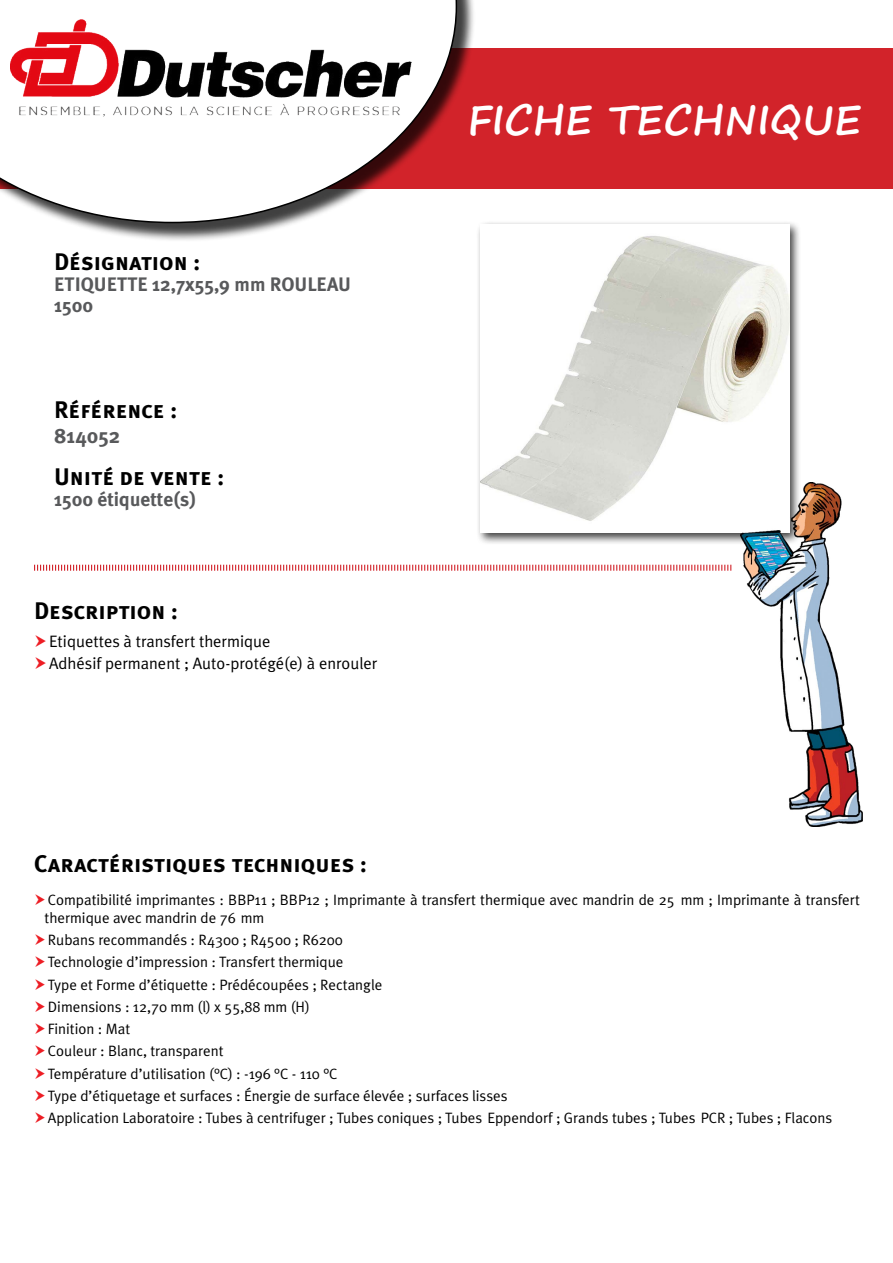
<style>
.page{position:relative;width:893px;height:1263px;background:#fff}
.page>*{position:absolute;margin:0;border:0;box-sizing:border-box;transform-origin:0 0}
.t1{font:700 40.5px "Segoe Print";color:#fff}
.t2{font:24px "Meta Plus Bold Caps";color:#000}
.t3{font:700 21px "Meta Plus";color:#58595b}
.t4{font:700 19.5px/21px "Meta Plus";color:#58595b}
.t5{font:16.5px/22.2px "Meta Plus Normal";color:#000}
.t6{font:15px/22.2px "Meta Plus Normal";color:#000}
</style>
<div class="page">
<div style="left:0;top:49px;width:893px;height:140px;background:#d2232a"></div>
<div style="left:0;top:0;width:475px;height:242px;background:#000;opacity:.75"></div>
<svg style="left:0;top:0;width:457px;height:223px"></svg>
<div style="left:476px;top:220px;width:326px;height:325px;background:#000;opacity:.75"></div>
<img style="left:480px;top:224px;width:309px;height:309px">
<svg style="left:34px;top:564px;width:698px;height:7px"></svg>
<img style="left:741px;top:483px;width:121px;height:343px">
<h2 class="t2" style="left:54px;top:248px;width:148px">Désignation :</h2>
<h3 class="t4" style="left:54px;top:274px;width:299px">ETIQUETTE 12,7x55,9 mm ROULEAU<br>1500</h3>
<h2 class="t2" style="left:54px;top:396px;width:125px">Référence :</h2>
<h3 class="t3" style="left:54px;top:424px;width:68px">814052</h3>
<h2 class="t2" style="left:54px;top:463px;width:172px">Unité de vente :</h2>
<h3 class="t4" style="left:54px;top:489px;width:144px">1500 étiquette(s)</h3>
<h2 class="t2" style="left:34px;top:596px;width:146px">Description :</h2>
<p class="t5" style="left:49px;top:630px;width:330px">Etiquettes à transfert thermique<br>Adhésif permanent ; Auto-protégé(e) à enrouler</p>
<h2 class="t2" style="left:34px;top:850px;width:335px">Caractéristiques techniques :</h2>
<h1 class="t1" style="left:467px;top:83px;width:395px">FICHE TECHNIQUE</h1>
<p class="t6" style="left:45px;top:890px;width:817px;line-height:18px">Compatibilité imprimantes : BBP11 ; BBP12 ; Imprimante à transfert thermique avec mandrin de 25 mm ; Imprimante à transfert thermique avec mandrin de 76 mm</p>
<p class="t6" style="left:48px;top:929px;width:786px">Rubans recommandés : R4300 ; R4500 ; R6200<br>Technologie d’impression : Transfert thermique<br>Type et Forme d’étiquette : Prédécoupées ; Rectangle<br>Dimensions : 12,70 mm (l) x 55,88 mm (H)<br>Finition : Mat<br>Couleur : Blanc, transparent<br>Température d’utilisation (°C) : -196 °C - 110 °C<br>Type d’étiquetage et surfaces : Énergie de surface élevée ; surfaces lisses<br>Application Laboratoire : Tubes à centrifuger ; Tubes coniques ; Tubes Eppendorf ; Grands tubes ; Tubes PCR ; Tubes ; Flacons</p>
</div>
